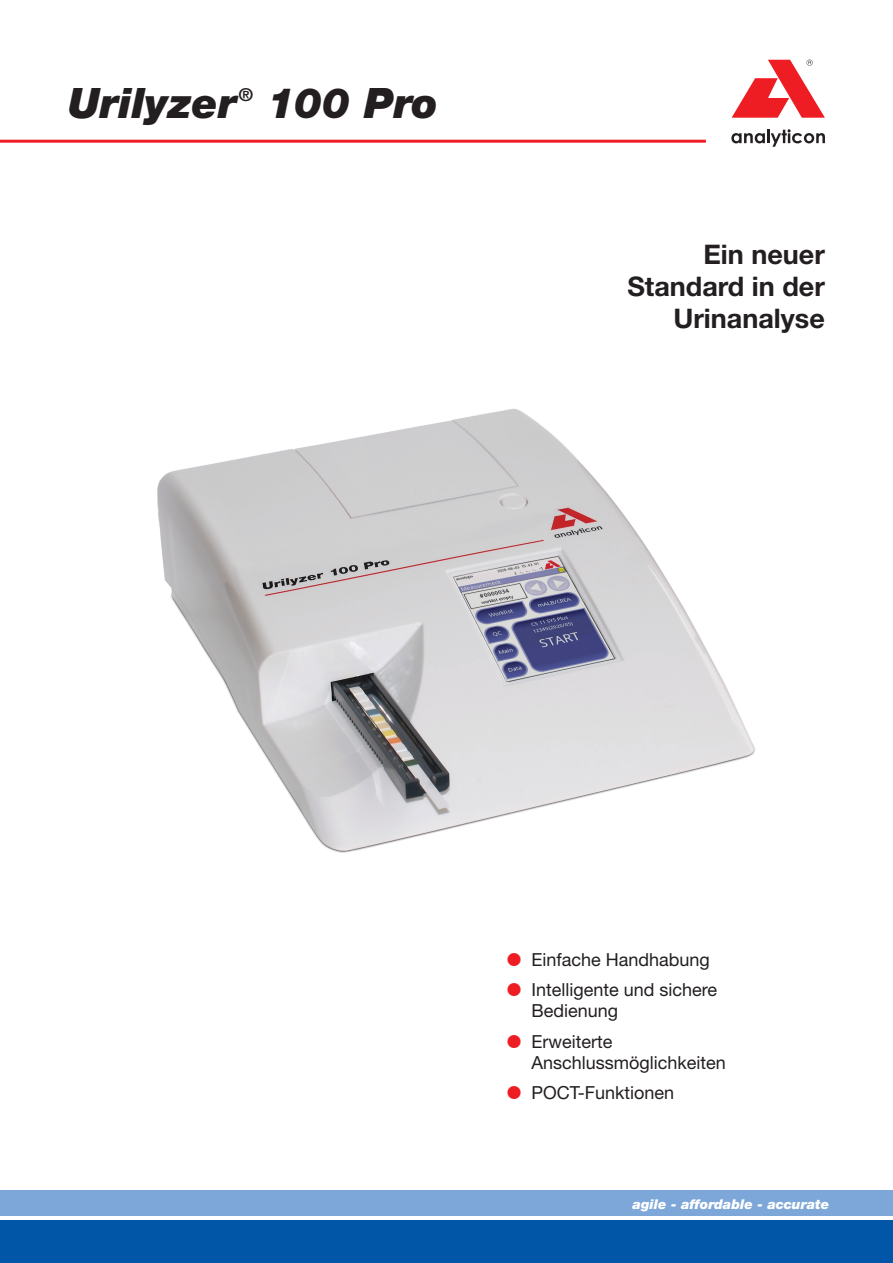
<style>
.page{position:relative;width:893px;height:1263px;background:#fff}
.page>*{position:absolute;margin:0;border:0;box-sizing:border-box;transform-origin:0 0}
.t1{font:italic 900 42px "Helvetica Neue";color:#231f20}
.t2{font:700 27px/32.4px "Helvetica Neue";color:#231f20;text-align:right}
.t3{font:18px/30.2px "Helvetica Neue";color:#231f20}
.t4{font:700 17.85px "Helvetica Neue";color:#231f20}
.t5{font:italic 900 13.5px "Helvetica Neue";color:#fff}
</style>
<div class="page">
<svg style="left:732px;top:60px;width:93px;height:58px"></svg>
<svg style="left:731px;top:129px;width:94px;height:18px"></svg>
<hr style="left:0;top:140px;width:706px;height:3px;background:#ee1d23">
<div style="left:0;top:1191px;width:893px;height:25px;background:#7ca7d8"></div>
<div style="left:0;top:1220px;width:893px;height:43px;background:#0156a8"></div>
<img style="left:157px;top:409px;width:598px;height:444px">
<h1 class="t1" style="left:68px;top:77px;width:170px">Urilyzer</h1>
<p class="t4" style="left:239px;top:84px;width:16px">®</p>
<h1 class="t1" style="left:267px;top:77px;width:172px">100 Pro</h1>
<h2 class="t2" style="left:627px;top:237px;width:199px">Ein neuer<br>Standard in der<br>Urinanalyse</h2>
<p class="t3" style="left:531px;top:944px;width:187px">Einfache Handhabung<br>Intelligente und sichere</p>
<p class="t3" style="left:531px;top:996px;width:88px">Bedienung<br>Erweiterte</p>
<p class="t3" style="left:531px;top:1047px;width:196px">Anschlussmöglichkeiten<br>POCT-Funktionen</p>
<p class="t5" style="left:633px;top:1195px;width:198px">agile - affordable - accurate</p>
</div>
